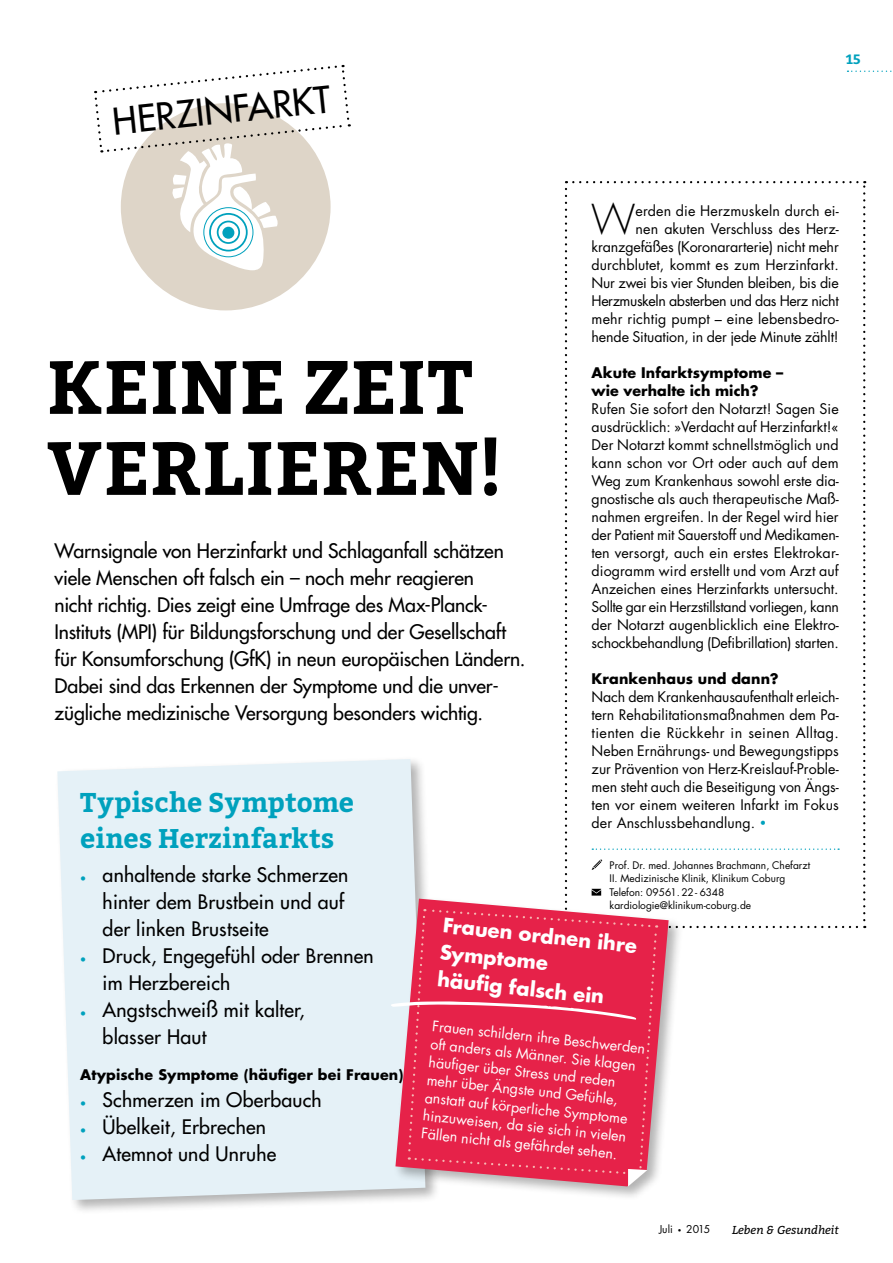
<style>
.page{position:relative;width:893px;height:1263px;background:#fff}
.page>*{position:absolute;margin:0;border:0;box-sizing:border-box;transform-origin:0 0}
.t1{font:700 75px/81px "Bitter";letter-spacing:.01em;color:#000}
.t2{font:300 40.2px "Futura Std";color:#000}
.t3{font:500 36px "Futura Std";color:#000}
.t4{font:700 27px/36px "Bitter";letter-spacing:.005em;color:#00a1bd}
.t5{font:500 19.5px/27px "Futura Std";color:#000}
.t6{font:700 19.5px/27px "Futura Std";color:#fff}
.t7{font:14.25px/18px "Futura Std";letter-spacing:-.005em;color:#000;text-align:justify}
.t8{font:14.25px/18px "Futura Std";color:#fff}
.t9{font:700 14.25px/18px "Futura Std";letter-spacing:.01em;color:#000}
.t10{font:700 13.5px "Bitter";color:#00a1bd}
.t11{font:italic 11.55px "Bitter";color:#000}
.t12{font:10.5px "Futura Std";color:#000}
.t13{font:10.2px/13.5px "Futura Std";color:#000}
.s1{color:#00a1bd}
.s2{font-family:"Bitter";font-weight:700;font-size:11.25px;color:#00a1bd}
.s3{font-weight:700}
</style>
<div class="page">
<div style="left:54px;top:756px;width:386px;height:459px;background:#000;opacity:.3"></div>
<div style="left:57px;top:759px;width:335px;height:441px;background:#e5f1f7"></div>
<svg style="left:847px;top:71px;width:45px;height:1px"></svg>
<div style="left:121px;top:103px;width:210px;height:207px;background:#ded5c8;border-radius:50%"></div>
<div style="left:392px;top:896px;width:291px;height:305px;background:#000;opacity:.3"></div>
<svg style="left:94px;top:64px;width:257px;height:206px"></svg>
<svg style="left:391px;top:181px;width:474px;height:1005px"></svg>
<h3 class="t3" style="left:111px;top:99px;width:220px;rotate:-6deg">HERZINFARKT</h3>
<p class="t10" style="left:846px;top:49px;width:16px">15</p>
<h2 class="t2" style="left:591px;top:195px;width:46px">W</h2>
<p class="t7" style="left:592px;top:202px;width:249px;text-align:right">erden die Herzmuskeln durch ei-<br>nen akuten Verschluss des Herz&shy;kranzgefäßes (Koronararterie) nicht mehr durchblutet, kommt es zum Herzinfarkt.<br>Nur zwei bis vier Stunden bleiben, bis die Herzmuskeln absterben und das Herz nicht mehr richtig pumpt – eine lebensbedro&shy;hende Situation, in der jede Minute zählt!</p>
<p class="t9" style="left:592px;top:363px;width:193px">Akute Infarktsymptome – wie verhalte ich mich?</p>
<p class="t7" style="left:592px;top:400px;width:249px">Rufen Sie sofort den Notarzt! Sagen Sie ausdrücklich: »Verdacht auf Herzinfarkt!« Der Notarzt kommt schnellstmöglich und kann schon vor Ort oder auch auf dem Weg zum Krankenhaus sowohl erste dia&shy;gnostische als auch therapeutische Maß&shy;nahmen ergreifen. In der Regel wird hier der Patient mit Sauerstoff und Medikamen&shy;ten versorgt, auch ein erstes Elektrokar&shy;diogramm wird erstellt und vom Arzt auf Anzeichen eines Herzinfarkts untersucht.<br>Sollte gar ein Herzstillstand vorliegen, kann der Notarzt augenblicklich eine Elektro&shy;schockbehandlung (Defibrillation) starten.</p>
<p class="t9" style="left:592px;top:669px;width:189px">Krankenhaus und dann?</p>
<p class="t7" style="left:592px;top:688px;width:249px">Nach dem Krankenhausaufenthalt erleich&shy;tern Rehabilitationsmaßnahmen dem Pa&shy;tienten die Rückkehr in seinen Alltag.<br>Neben Ernährungs- und Bewegungstipps zur Prävention von Herz-Kreislauf-Proble&shy;men steht auch die Beseitigung von Ängs&shy;ten vor einem weiteren Infarkt im Fokus der Anschlussbehandlung. <span class="s1">•</span></p>
<p class="t13" style="left:610px;top:858px;width:202px">Prof. Dr. med. Johannes Brachmann, Chefarzt II. Medizinische Klinik, Klinikum Coburg Telefon: 09561.22- 6348 kardiologie@klinikum-coburg.de</p>
<h1 class="t1" style="left:47px;top:345px;width:457px">KEINE ZEIT<br>VERLIEREN!</h1>
<p class="t5" style="left:55px;top:538px;width:472px">Warnsignale von Herzinfarkt und Schlaganfall schätzen viele Menschen oft falsch ein – noch mehr reagieren<br>nicht richtig. Dies zeigt eine Umfrage des Max-Planck-Instituts (MPI) für Bildungsforschung und der Gesellschaft für Konsumforschung (GfK) in neun europäischen Ländern.<br>Dabei sind das Erkennen der Symptome und die unver&shy;zügliche medizinische Versorgung besonders wichtig.</p>
<h3 class="t4" style="left:80px;top:783px;width:276px">Typische Symptome eines Herzinfarkts</h3>
<h3 class="t5" style="left:103px;top:861px;width:247px;text-indent:-23px"><span class="s2">•</span> anhaltende starke Schmerzen hinter dem Brustbein und auf der linken Brustseite</h3>
<h3 class="t5" style="left:103px;top:942px;width:273px;text-indent:-23px"><span class="s2">•</span> Druck, Engegefühl oder Brennen im Herzbereich</h3>
<h3 class="t5" style="left:103px;top:996px;width:204px;text-indent:-23px"><span class="s2">•</span> Angstschweiß mit kalter, blasser Haut</h3>
<p class="t9" style="left:80px;top:1065px;width:325px">Atypische Symptome (häufiger bei Frauen)</p>
<h3 class="t5" style="left:80px;top:1086px;width:243px"><span class="s2">•</span> Schmerzen im Oberbauch</h3>
<h3 class="t5" style="left:80px;top:1113px;width:187px"><span class="s2">•</span> Übelkeit, Erbrechen</h3>
<h3 class="t5" style="left:80px;top:1140px;width:198px"><span class="s2">•</span> Atemnot und Unruhe</h3>
<h3 class="t6" style="left:445px;top:911px;width:196px;rotate:6deg">Frauen ordnen ihre<br>Symptome<br>häufi g falsch ein</h3>
<p class="t8" style="left:433px;top:1017px;width:215px;rotate:6deg">Frauen schildern ihre Beschwerden oft anders als Männer. Sie klagen häufi ger über Stress und reden mehr über Ängste und Gefühle, anstatt auf körperliche Symptome hinzuweisen, da sie sich in vielen Fällen nicht als gefährdet sehen.</p>
<p class="t12" style="left:659px;top:1223px;width:53px">Juli <span class="s3">·</span> 2015</p>
<p class="t11" style="left:732px;top:1221px;width:108px">Leben &amp; Gesundheit</p>
</div>
